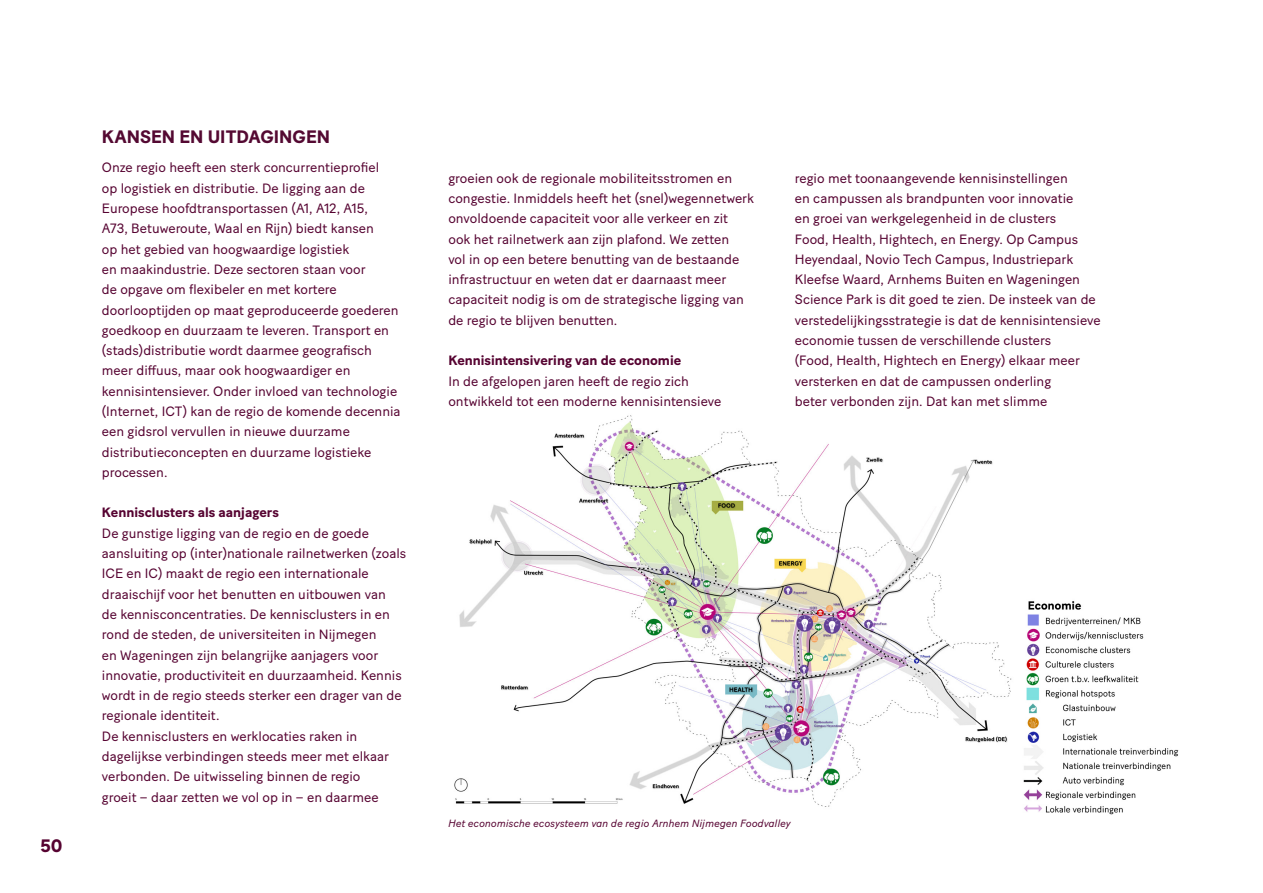
<style>
.page{position:relative;width:1263px;height:893px;background:#fff}
.page>*{position:absolute;margin:0;border:0;box-sizing:border-box;transform-origin:0 0}
.t1{font:700 18px "Baton Turbo";color:#540932}
.t2{font:700 18px "Baton Turbo";color:#560331}
.t3{font:13.5px/20.2px "Baton Turbo";color:#560331}
.t4{font:700 13.5px "Baton Turbo";color:#560331}
.t5{font:italic 10.5px "Baton Turbo";color:#560331}
</style>
<div class="page">
<img style="left:454px;top:415px;width:558px;height:392px">
<div style="left:927px;top:774px;width:92px;height:54px;background:#fff"></div>
<img style="left:1023px;top:601px;width:156px;height:214px">
<h1 class="t2" style="left:40px;top:832px;width:24px">50</h1>
<h1 class="t1" style="left:102px;top:123px;width:230px">KANSEN EN UITDAGINGEN</h1>
<p class="t3" style="left:102px;top:156px;width:300px">Onze regio heeft een sterk concurrentieprofiel<br>op logistiek en distributie. De ligging aan de Europese hoofdtransportassen (A1, A12, A15,<br>A73, Betuweroute, Waal en Rijn) biedt kansen<br>op het gebied van hoogwaardige logistiek<br>en maakindustrie. Deze sectoren staan voor<br>de opgave om flexibeler en met kortere doorlooptijden op maat geproduceerde goederen goedkoop en duurzaam te leveren. Transport en (stads)distributie wordt daarmee geografisch meer diffuus, maar ook hoogwaardiger en kennisintensiever. Onder invloed van technologie (Internet, ICT) kan de regio de komende decennia een gidsrol vervullen in nieuwe duurzame distributieconcepten en duurzame logistieke processen.</p>
<p class="t4" style="left:102px;top:502px;width:178px">Kennisclusters als aanjagers</p>
<p class="t3" style="left:102px;top:522px;width:306px">De gunstige ligging van de regio en de goede aansluiting op (inter)nationale railnetwerken (zoals ICE en IC) maakt de regio een internationale draaischijf voor het benutten en uitbouwen van<br>de kennisconcentraties. De kennisclusters in en rond de steden, de universiteiten in Nijmegen<br>en Wageningen zijn belangrijke aanjagers voor innovatie, productiviteit en duurzaamheid. Kennis wordt in de regio steeds sterker een drager van de regionale identiteit.<br>De kennisclusters en werklocaties raken in dagelijkse verbindingen steeds meer met elkaar verbonden. De uitwisseling binnen de regio<br>groeit – daar zetten we vol op in – en daarmee</p>
<p class="t3" style="left:448px;top:166px;width:307px">groeien ook de regionale mobiliteitsstromen en congestie. Inmiddels heeft het (snel)wegennetwerk onvoldoende capaciteit voor alle verkeer en zit<br>ook het railnetwerk aan zijn plafond. We zetten<br>vol in op een betere benutting van de bestaande infrastructuur en weten dat er daarnaast meer capaciteit nodig is om de strategische ligging van de regio te blijven benutten.</p>
<p class="t4" style="left:448px;top:350px;width:234px">Kennisintensivering van de economie</p>
<p class="t3" style="left:448px;top:369px;width:274px">In de afgelopen jaren heeft de regio zich ontwikkeld tot een moderne kennisintensieve</p>
<p class="t3" style="left:795px;top:166px;width:307px">regio met toonaangevende kennisinstellingen<br>en campussen als brandpunten voor innovatie<br>en groei van werkgelegenheid in de clusters<br>Food, Health, Hightech, en Energy. Op Campus Heyendaal, Novio Tech Campus, Industriepark Kleefse Waard, Arnhems Buiten en Wageningen Science Park is dit goed te zien. De insteek van de verstedelijkingsstrategie is dat de kennisintensieve economie tussen de verschillende clusters<br>(Food, Health, Hightech en Energy) elkaar meer versterken en dat de campussen onderling<br>beter verbonden zijn. Dat kan met slimme</p>
<p class="t5" style="left:448px;top:815px;width:344px">Het economische ecosysteem van de regio Arnhem Nijmegen Foodvalley</p>
</div>
